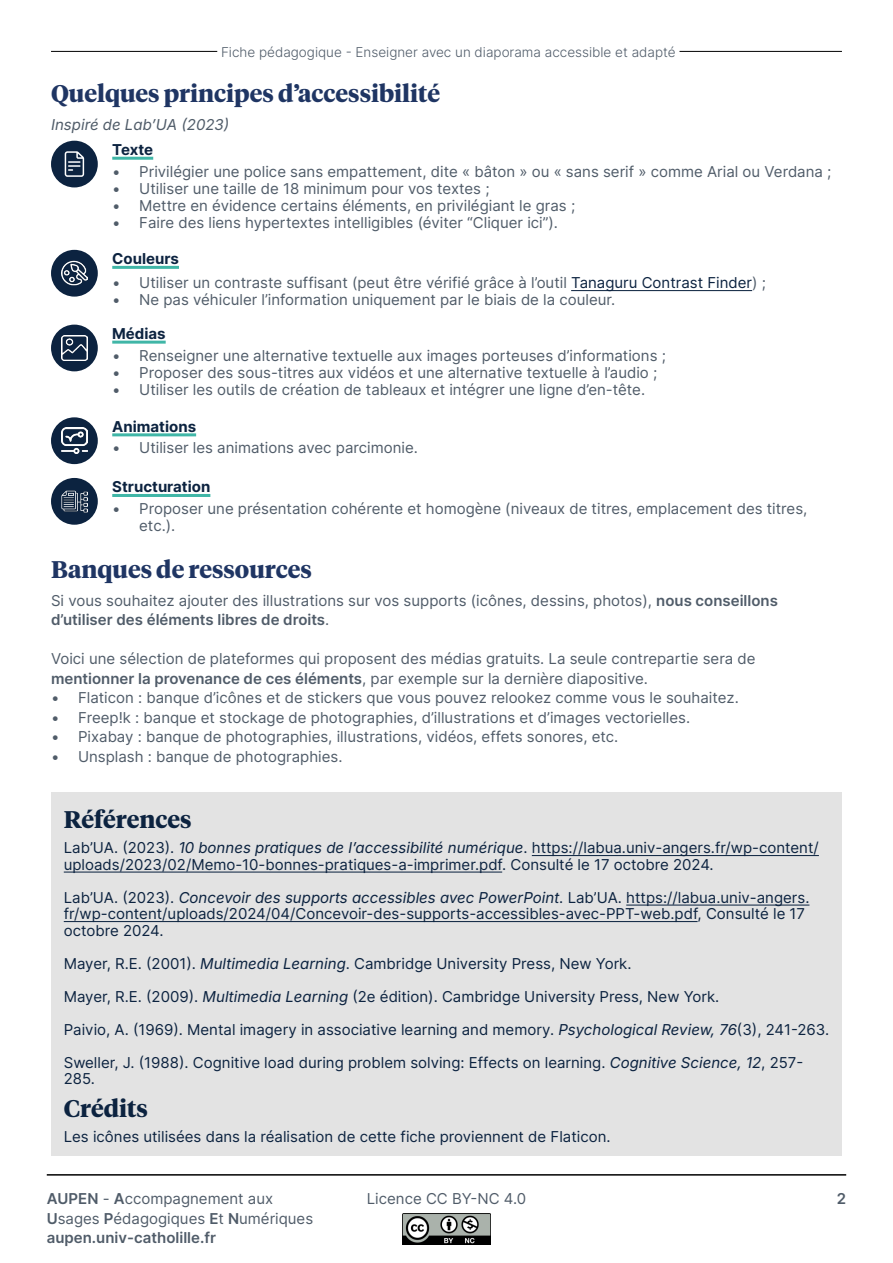
<style>
.page{position:relative;width:893px;height:1263px;background:#fff}
.page>*{position:absolute;margin:0;border:0;box-sizing:border-box;transform-origin:0 0}
._2è_titre{font:700 24px "Tiempos Headline";color:#1f3563}
._2è_titre-2{font:700 24px "Tiempos Headline";color:#0c2340}
.Style_de_paragraphe_1{font:15px/19.5px "Inter";color:#505c69}
.t1{font:15px/16.5px "Inter";color:#0c2340}
.titres_2{font:700 15px "Inter";color:#0c2340}
.Style_de_paragraphe_1-2{font:italic 15px "Inter";color:#505c69}
.t2{font:600 15px "Inter";color:#505c69}
.t3{font:300 13.5px "Inter";color:#505c69}
.s1{color:#0c2340}
.s2{font-weight:600}
.s3{font-style:italic}
</style>
<div class="page">
<hr style="left:47px;top:1174px;width:799px;height:1px;background:#000">
<img style="left:402px;top:1213px;width:89px;height:31px">
<hr style="left:51px;top:51px;width:791px;height:1px;background:#000">
<div style="left:217px;top:48px;width:462px;height:9px;background:#fff"></div>
<div style="left:51px;top:792px;width:791px;height:364px;background:#e3e3e3"></div>
<hr style="left:532px;top:855px;width:287px;height:1px;background:#0c2340">
<hr style="left:64px;top:871px;width:438px;height:1px;background:#0c2340">
<hr style="left:626px;top:904px;width:183px;height:1px;background:#0c2340">
<hr style="left:64px;top:921px;width:634px;height:1px;background:#0c2340">
<hr style="left:112px;top:157px;width:41px;height:3px;background:#40b6a7">
<div style="left:51px;top:141px;width:47px;height:46px;background:#0c2340;border-radius:50%"></div>
<svg style="left:65px;top:151px;width:19px;height:26px"></svg>
<hr style="left:112px;top:266px;width:67px;height:3px;background:#40b6a7">
<hr style="left:571px;top:290px;width:181px;height:1px;background:#0c2340">
<div style="left:51px;top:250px;width:47px;height:47px;background:#0c2340;border-radius:50%"></div>
<img style="left:62px;top:260px;width:25px;height:26px">
<hr style="left:112px;top:341px;width:54px;height:3px;background:#40b6a7">
<div style="left:51px;top:325px;width:47px;height:46px;background:#0c2340;border-radius:50%"></div>
<img style="left:62px;top:335px;width:25px;height:26px">
<hr style="left:112px;top:433px;width:84px;height:3px;background:#40b6a7">
<div style="left:51px;top:417px;width:47px;height:47px;background:#0c2340;border-radius:50%"></div>
<img style="left:62px;top:428px;width:25px;height:25px">
<hr style="left:112px;top:494px;width:98px;height:3px;background:#40b6a7">
<div style="left:51px;top:478px;width:47px;height:47px;background:#0c2340;border-radius:50%"></div>
<img style="left:62px;top:490px;width:25px;height:23px">
<p class="t3" style="left:221px;top:42px;width:456px">Fiche pédagogique - Enseigner avec un diaporama accessible et adapté</p>
<p class="_2è_titre" style="left:51px;top:79px;width:391px">Quelques principes d’accessibilité</p>
<p class="Style_de_paragraphe_1-2" style="left:51px;top:113px;width:180px">Inspiré de Lab’UA (2023)</p>
<p class="titres_2" style="left:112px;top:139px;width:42px">Texte</p>
<p class="Style_de_paragraphe_1" style="left:112px;top:161px;width:721px">• Privilégier une police sans empattement, dite « bâton » ou « sans serif » comme Arial ou Verdana ;</p>
<p class="Style_de_paragraphe_1" style="left:112px;top:178px;width:379px">• Utiliser une taille de 18 minimum pour vos textes ;</p>
<p class="Style_de_paragraphe_1" style="left:112px;top:196px;width:464px">• Mettre en évidence certains éléments, en privilégiant le gras ;</p>
<p class="Style_de_paragraphe_1" style="left:112px;top:213px;width:447px">• Faire des liens hypertextes intelligibles (éviter “Cliquer ici”).</p>
<p class="titres_2" style="left:112px;top:248px;width:68px">Couleurs</p>
<p class="Style_de_paragraphe_1" style="left:112px;top:273px;width:655px">• Utiliser un contraste suffisant (peut être vérifié grâce à l’outil <span class="s1">Tanaguru Contrast Finder</span>) ;</p>
<p class="Style_de_paragraphe_1" style="left:112px;top:290px;width:505px">• Ne pas véhiculer l’information uniquement par le biais de la couleur.</p>
<p class="titres_2" style="left:112px;top:322px;width:55px">Médias</p>
<p class="Style_de_paragraphe_1" style="left:112px;top:345px;width:555px">• Renseigner une alternative textuelle aux images porteuses d’informations ;</p>
<p class="Style_de_paragraphe_1" style="left:112px;top:362px;width:547px">• Proposer des sous-titres aux vidéos et une alternative textuelle à l’audio ;</p>
<p class="Style_de_paragraphe_1" style="left:112px;top:380px;width:534px">• Utiliser les outils de création de tableaux et intégrer une ligne d’en-tête.</p>
<p class="titres_2" style="left:112px;top:415px;width:85px">Animations</p>
<p class="Style_de_paragraphe_1" style="left:112px;top:438px;width:307px">• Utiliser les animations avec parcimonie.</p>
<p class="titres_2" style="left:112px;top:476px;width:100px">Structuration</p>
<p class="Style_de_paragraphe_1" style="left:139px;top:500px;width:670px;line-height:17.2px;text-indent:-27px">• Proposer une présentation cohérente et homogène (niveaux de titres, emplacement des titres, etc.).</p>
<p class="_2è_titre" style="left:51px;top:555px;width:262px">Banques de ressources</p>
<p class="Style_de_paragraphe_1" style="left:51px;top:590px;width:728px">Si vous souhaitez ajouter des illustrations sur vos supports (icônes, dessins, photos), <span class="s2">nous conseillons d’utiliser des éléments libres de droits</span>.</p>
<p class="Style_de_paragraphe_1" style="left:51px;top:649px;width:706px">Voici une sélection de plateformes qui proposent des médias gratuits. La seule contrepartie sera de <span class="s2">mentionner la provenance de ces éléments</span>, par exemple sur la dernière diapositive.</p>
<p class="Style_de_paragraphe_1" style="left:51px;top:688px;width:689px">• Flaticon : banque d’icônes et de stickers que vous pouvez relookez comme vous le souhaitez.</p>
<p class="Style_de_paragraphe_1" style="left:51px;top:707px;width:641px">• Freep!k : banque et stockage de photographies, d’illustrations et d’images vectorielles.</p>
<p class="Style_de_paragraphe_1" style="left:51px;top:727px;width:569px">• Pixabay : banque de photographies, illustrations, vidéos, effets sonores, etc.</p>
<p class="Style_de_paragraphe_1" style="left:51px;top:746px;width:293px">• Unsplash : banque de photographies.</p>
<p class="_2è_titre-2" style="left:64px;top:805px;width:129px">Références</p>
<p class="t1" style="left:64px;top:839px;width:757px">Lab’UA. (2023). <span class="s3">10 bonnes pratiques de l’accessibilité numérique</span>. https://labua.univ-angers.fr/wp-content/ uploads/2023/02/Memo-10-bonnes-pratiques-a-imprimer.pdf. Consulté le 17 octobre 2024.</p>
<p class="t1" style="left:64px;top:888px;width:747px">Lab’UA. (2023). <span class="s3">Concevoir des supports accessibles avec PowerPoint</span>. Lab’UA. https://labua.univ-angers. fr/wp-content/uploads/2024/04/Concevoir-des-supports-accessibles-avec-PPT-web.pdf, Consulté le 17 octobre 2024.</p>
<p class="t1" style="left:64px;top:954px;width:569px">Mayer, R.E. (2001). <span class="s3">Multimedia Learning</span>. Cambridge University Press, New York.</p>
<p class="t1" style="left:64px;top:987px;width:657px">Mayer, R.E. (2009). <span class="s3">Multimedia Learning</span> (2e édition). Cambridge University Press, New York.</p>
<p class="t1" style="left:64px;top:1020px;width:767px">Paivio, A. (1969). Mental imagery in associative learning and memory. <span class="s3">Psychological Review, 76</span>(3), 241-263.</p>
<p class="t1" style="left:64px;top:1053px;width:741px">Sweller, J. (1988). Cognitive load during problem solving: Effects on learning. <span class="s3">Cognitive Science, 12</span>, 257-<br>285.</p>
<p class="_2è_titre-2" style="left:64px;top:1094px;width:86px">Crédits</p>
<p class="t1" style="left:64px;top:1128px;width:548px">Les icônes utilisées dans la réalisation de cette fiche proviennent de Flaticon.</p>
<p class="Style_de_paragraphe_1" style="left:47px;top:1189px;width:268px"><span class="s2">AUPEN</span> - <span class="s2">A</span>ccompagnement aux<br><span class="s2">U</span>sages <span class="s2">P</span>édagogiques <span class="s2">E</span>t <span class="s2">N</span>umériques <span class="s2">aupen.univ-catholille.fr</span></p>
<p class="Style_de_paragraphe_1" style="left:367px;top:1189px;width:161px">Licence CC BY-NC 4.0</p>
<p class="t2" style="left:837px;top:1188px;width:11px">2</p>
</div>
